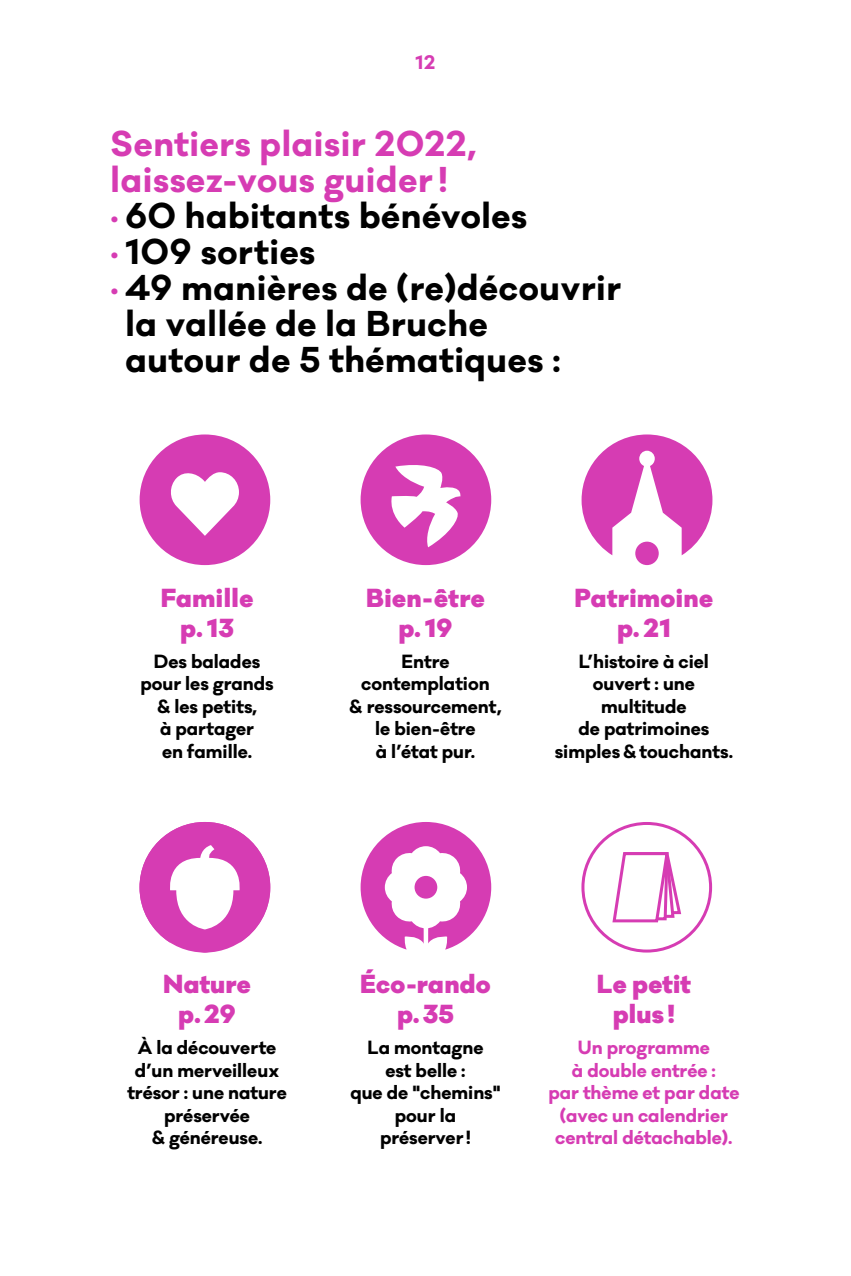
<style>
.page{position:relative;width:851px;height:1276px;background:#fff}
.page>*{position:absolute;margin:0;border:0;box-sizing:border-box;transform-origin:0 0}
.t1{font:700 33px "Galano Classic";letter-spacing:.02em;color:#000}
.t2{font:700 33px "Galano Classic";letter-spacing:.02em;color:#d63cb3}
.t3{font:800 24px/30px "Galano Classic";letter-spacing:.01em;color:#d63cb3;text-align:center}
.t4{font:700 18px "Galano Classic";color:#d63cb3}
.t5{font:700 17.4px/22.5px "Galano Classic";color:#000;text-align:center}
.t6{font:700 17.4px/22.5px "Galano Classic";color:#d63cb3;text-align:center}
.s1{color:#d63cb3}
</style>
<div class="page">
<svg style="left:581px;top:434px;width:131px;height:131px"></svg>
<div style="left:360px;top:434px;width:131px;height:131px;background:#d63cb3;border-radius:50%"></div>
<svg style="left:391px;top:465px;width:70px;height:82px"></svg>
<svg style="left:139px;top:822px;width:131px;height:130px"></svg>
<div style="left:140px;top:434px;width:130px;height:131px;background:#d63cb3;border-radius:50%"></div>
<svg style="left:171px;top:472px;width:68px;height:64px"></svg>
<div style="left:581px;top:822px;width:131px;height:130px;border:3px solid #d63cb3;border-radius:50%"></div>
<svg style="left:612px;top:852px;width:70px;height:71px"></svg>
<svg style="left:360px;top:822px;width:131px;height:127px"></svg>
<div style="left:414px;top:876px;width:23px;height:22px;background:#d63cb3;border-radius:50%"></div>
<div style="left:423px;top:908px;width:5px;height:44px;background:#fff"></div>
<p class="t4" style="left:415px;top:50px;width:21px">12</p>
<h1 class="t2" style="left:111px;top:121px;width:367px">Sentiers plaisir 2022,</h1>
<h1 class="t2" style="left:111px;top:157px;width:339px">laissez-vous guider !</h1>
<h1 class="t1" style="left:111px;top:193px;width:418px"><span class="s1">·</span> 60 habitants bénévoles</h1>
<h1 class="t1" style="left:111px;top:229px;width:206px"><span class="s1">·</span> 109 sorties</h1>
<h1 class="t1" style="left:111px;top:265px;width:512px"><span class="s1">·</span> 49 manières de (re)découvrir</h1>
<h1 class="t1" style="left:125px;top:301px;width:364px">la vallée de la Bruche</h1>
<h1 class="t1" style="left:125px;top:337px;width:436px">autour de 5 thématiques :</h1>
<h2 class="t3" style="left:161px;top:582px;width:94px">Famille p. 13</h2>
<p class="t5" style="left:140px;top:650px;width:135px">Des balades pour les grands &amp; les petits,<br>à partager<br>en famille.</p>
<h2 class="t3" style="left:366px;top:582px;width:120px">Bien-être p. 19</h2>
<p class="t5" style="left:349px;top:650px;width:154px">Entre contemplation<br>&amp; ressourcement, le bien-être<br>à l’état pur.</p>
<h2 class="t3" style="left:574px;top:582px;width:140px">Patrimoine p. 21</h2>
<p class="t5" style="left:554px;top:650px;width:180px">L’histoire à ciel ouvert : une multitude<br>de patrimoines simples &amp; touchants.</p>
<h2 class="t3" style="left:163px;top:969px;width:89px">Nature p.29</h2>
<p class="t5" style="left:127px;top:1036px;width:161px">À la découverte d’un merveilleux trésor : une nature préservée<br>&amp; généreuse.</p>
<h2 class="t3" style="left:360px;top:969px;width:132px">Éco-rando p.35</h2>
<p class="t5" style="left:350px;top:1036px;width:152px">La montagne<br>est belle :<br>que de "chemins" pour la<br>préserver !</p>
<h2 class="t3" style="left:596px;top:969px;width:96px">Le petit plus !</h2>
<p class="t6" style="left:548px;top:1036px;width:192px">Un programme<br>à double entrée :<br>par thème et par date (avec un calendrier central détachable).</p>
</div>
